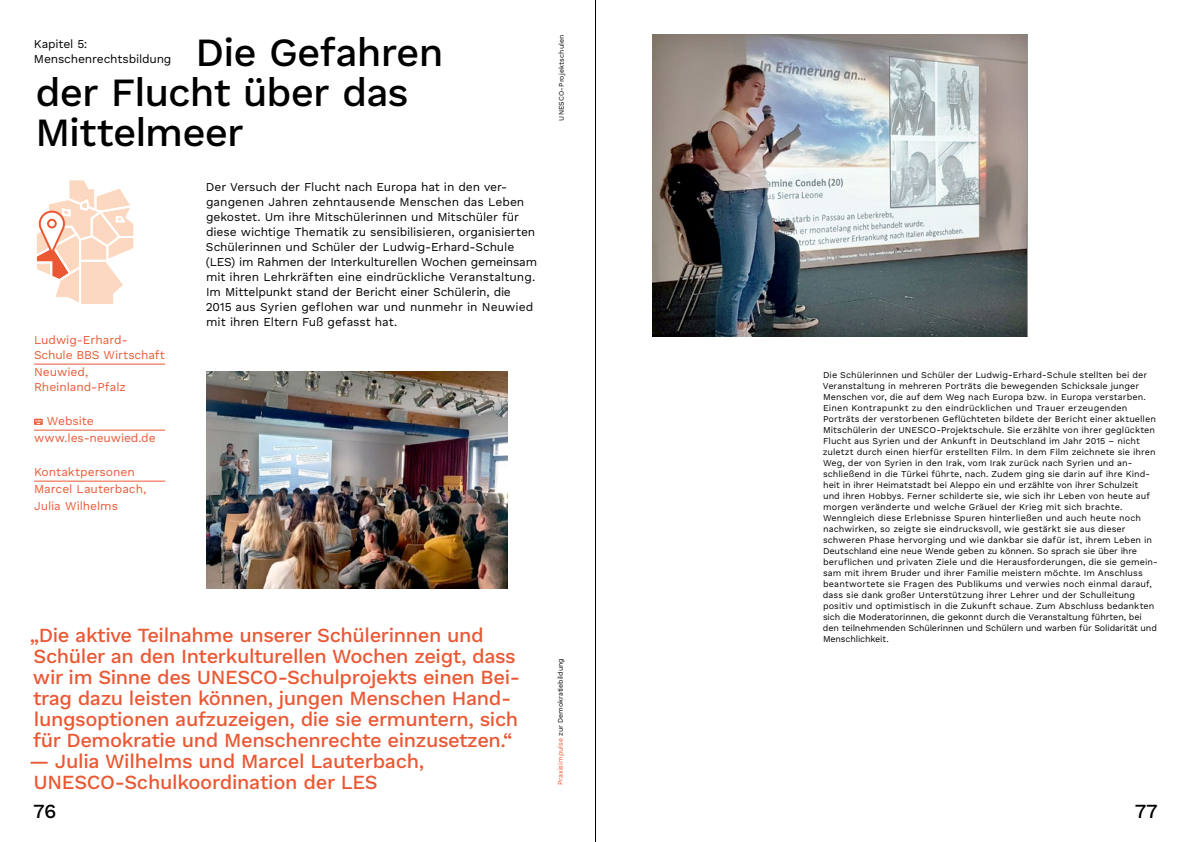
<style>
.page{position:relative;width:1191px;height:842px;background:#fff}
.page>*{position:absolute;margin:0;border:0;box-sizing:border-box;transform-origin:0 0}
.t1{font:500 40px/40px "Work Sans DUK";letter-spacing:-.02em;color:#000}
.t2{font:500 20px/21px "Work Sans DUK";letter-spacing:-.02em;color:#ea5834}
.t3{font:500 20px "Work Sans DUK";color:#000}
.t4{font:12px/15px "Work Sans DUK";letter-spacing:-.01em;color:#000}
.t5{font:12px/17px "Work Sans DUK";letter-spacing:-.005em;color:#ea5834}
.t6{font:9px/11px "Work Sans DUK";letter-spacing:.005em;color:#000}
.t7{font:9px "Work Sans DUK";letter-spacing:-.015em;color:#000}
.t8{font:7px "Work Sans DUK";letter-spacing:-.005em;color:#000}
.t9{font:7px "Work Sans DUK";letter-spacing:.02em;color:#000}
.s1{color:#ea5834}
</style>
<div class="page">
<hr style="left:34px;top:364px;width:131px;height:1px;background:#ea5834">
<hr style="left:34px;top:430px;width:131px;height:1px;background:#ea5834">
<hr style="left:34px;top:481px;width:131px;height:1px;background:#ea5834">
<svg style="left:34px;top:419px;width:9px;height:6px"></svg>
<svg style="left:36px;top:180px;width:98px;height:124px"></svg>
<div style="left:48px;top:220px;width:8px;height:7px;background:#fff;border-radius:50%"></div>
<div style="left:47px;top:219px;width:10px;height:9px;border:2px solid #ea5834;border-radius:50%"></div>
<div style="left:642px;top:27px;width:394px;height:311px;background:#000;opacity:.24"></div>
<img style="left:206px;top:372px;width:301px;height:217px">
<hr style="left:595px;top:0;width:1px;height:842px;background:#000">
<h3 class="t4" style="left:34px;top:36px;width:139px">Kapitel 5:<br>Menschenrechtsbildung</h3>
<p class="t9" style="left:557px;top:121px;width:88px;rotate:-90deg">UNESCO-Projektschulen</p>
<h1 class="t1" style="left:35px;top:34px;width:409px;text-indent:160px">Die Gefahren der Flucht über das<br>Mittelmeer</h1>
<p class="t4" style="left:206px;top:179px;width:333px">Der Versuch der Flucht nach Europa hat in den ver&shy;gangenen Jahren zehntausende Menschen das Leben gekostet. Um ihre Mitschülerinnen und Mitschüler für diese wichtige Thematik zu sensibilisieren, organisierten Schülerinnen und Schüler der Ludwig-Erhard-Schule (LES) im Rahmen der Interkulturellen Wochen gemeinsam mit ihren Lehrkräften eine eindrückliche Veranstaltung.<br>Im Mittelpunkt stand der Bericht einer Schülerin, die 2015 aus Syrien geflohen war und nunmehr in Neuwied mit ihren Eltern Fuß gefasst hat.</p>
<h3 class="t5" style="left:34px;top:333px;width:132px;line-height:15px">Ludwig-Erhard-<br>Schule BBS Wirtschaft</h3>
<h3 class="t5" style="left:34px;top:365px;width:93px;line-height:15px">Neuwied,<br>Rheinland-Pfalz</h3>
<h3 class="t5" style="left:34px;top:413px;width:123px;text-indent:13px">Website www.les-neuwied.de</h3>
<h3 class="t5" style="left:34px;top:464px;width:114px">Kontaktpersonen<br>Marcel Lauterbach,<br>Julia Wilhelms</h3>
<p class="t6" style="left:822px;top:369px;width:336px">Die Schülerinnen und Schüler der Ludwig-Erhard-Schule stellten bei der Veranstaltung in mehreren Porträts die bewegenden Schicksale junger Menschen vor, die auf dem Weg nach Europa bzw. in Europa verstarben.<br>Einen Kontrapunkt zu den eindrücklichen und Trauer erzeugenden Porträts der verstorbenen Geflüchteten bildete der Bericht einer aktuellen Mitschülerin der UNESCO-Projektschule. Sie erzählte von ihrer geglückten Flucht aus Syrien und der Ankunft in Deutschland im Jahr 2015 – nicht zuletzt durch einen hierfür erstellten Film. In dem Film zeichnete sie ihren Weg, der von Syrien in den Irak, vom Irak zurück nach Syrien und an&shy;schließend in die Türkei führte, nach. Zudem ging sie darin auf ihre Kind&shy;heit in ihrer Heimatstadt bei Aleppo ein und erzählte von ihrer Schulzeit<br>und ihren Hobbys. Ferner schilderte sie, wie sich ihr Leben von heute auf morgen veränderte und welche Gräuel der Krieg mit sich brachte.<br>Wenngleich diese Erlebnisse Spuren hinterließen und auch heute noch nachwirken, so zeigte sie eindrucksvoll, wie gestärkt sie aus dieser schweren Phase hervorging und wie dankbar sie dafür ist, ihrem Leben in Deutschland eine neue Wende geben zu können. So sprach sie über ihre beruflichen und privaten Ziele und die Herausforderungen, die sie gemein&shy;sam mit ihrem Bruder und ihrer Familie meistern möchte. Im Anschluss beantwortete sie Fragen des Publikums und verwies noch einmal darauf, dass sie dank großer Unterstützung ihrer Lehrer und der Schulleitung positiv und optimistisch in die Zukunft schaue. Zum Abschluss bedankten sich die Moderatorinnen, die gekonnt durch die Veranstaltung führten, bei den teilnehmenden Schülerinnen und Schülern und warben für Solidarität und</p>
<h2 class="t2" style="left:30px;top:625px;width:455px">„Die aktive Teilnahme unserer Schülerinnen und</h2>
<p class="t7" style="left:823px;top:633px;width:67px">Menschlichkeit.</p>
<p class="t2" style="left:33px;top:646px;width:488px">Schüler an den Interkulturellen Wochen zeigt, dass wir im Sinne des UNESCO-Schulprojekts einen Bei&shy;trag dazu leisten können, jungen Menschen Hand&shy;lungsoptionen aufzuzeigen, die sie ermuntern, sich für Demokratie und Menschenrechte einzusetzen.“</p>
<h2 class="t2" style="left:29px;top:751px;width:397px">— Julia Wilhelms und Marcel Lauterbach,<br>UNESCO-Schulkoordination der LES</h2>
<p class="t8" style="left:556px;top:785px;width:128px;rotate:-90deg"><span class="s1">Praxisimpulse</span> zur Demokratiebildung</p>
<h2 class="t3" style="left:33px;top:799px;width:25px">76</h2>
<h2 class="t3" style="left:1134px;top:799px;width:24px">77</h2>
</div>
